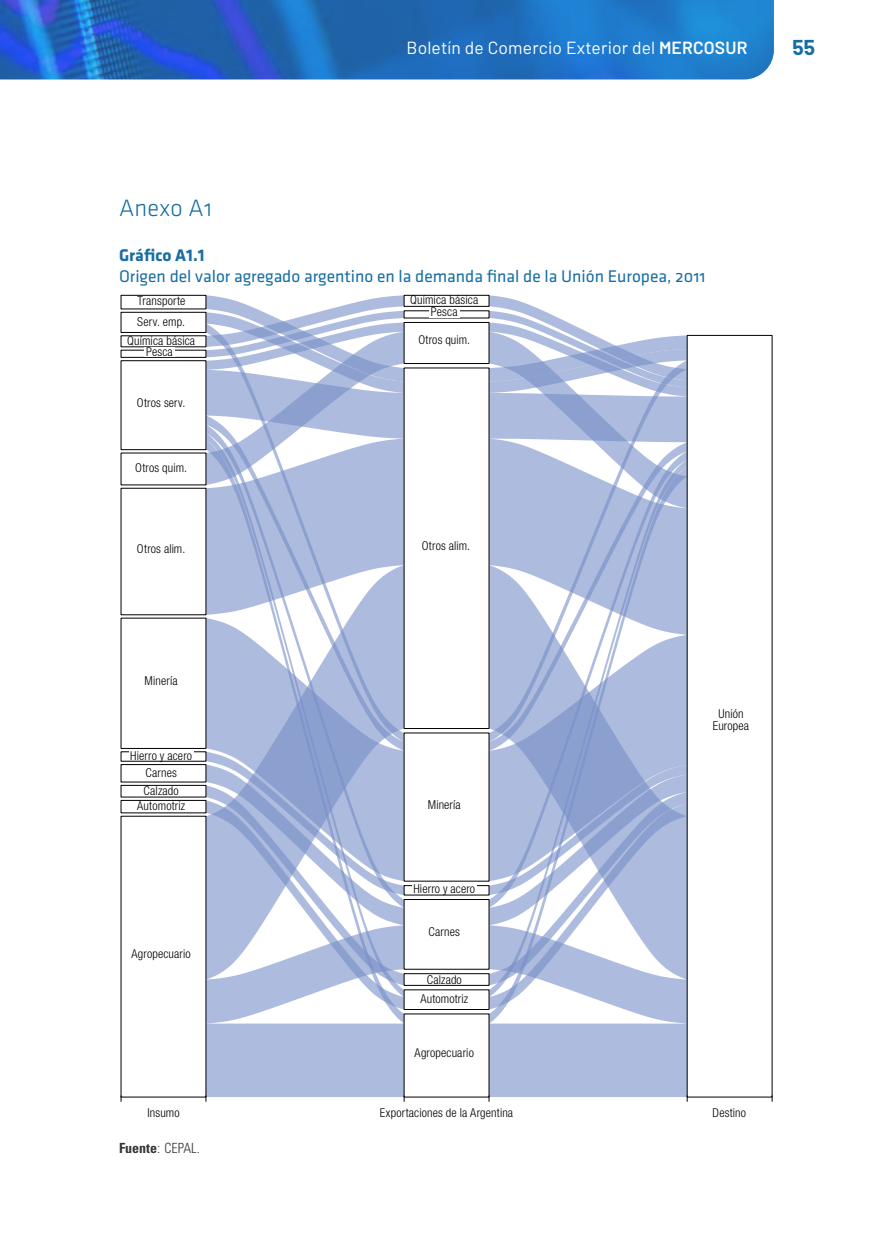
<style>
.page{position:relative;width:893px;height:1241px;background:#fff}
.page>*{position:absolute;margin:0;border:0;box-sizing:border-box;transform-origin:0 0}
.t1{font:24.5px "Klavika Light OSF";letter-spacing:.01em;color:#186ea2}
.t2{font:700 21px "Barlow";color:#186ea2}
.t3{font:17.5px "Klavika Regular OSF";color:#186ea2}
.t4{font:17.5px "Barlow";letter-spacing:.01em;color:#fff}
.t5{font:700 17.5px "Klavika";color:#186ea2}
.t6{font:300 condensed 14px "Univers LT Std";color:#373437}
.t7{font:300 condensed 12.25px/12.2px "Helvetica Neue LT Std";letter-spacing:.015em;color:#000;text-align:center}
.s1{font-weight:600}
.s2{font-weight:700}
</style>
<div class="page">
<img style="left:0;top:0;width:774px;height:79px">
<svg style="left:206px;top:295px;width:198px;height:145px"></svg>
<svg style="left:489px;top:295px;width:198px;height:171px"></svg>
<svg style="left:206px;top:440px;width:198px;height:311px;fill:#adbbde"></svg>
<svg style="left:489px;top:466px;width:198px;height:299px;background:#b1bedf"></svg>
<div style="left:121px;top:800px;width:85px;height:13px;border:1px solid #000"></div>
<div style="left:121px;top:785px;width:85px;height:12px;border:1px solid #000"></div>
<div style="left:121px;top:764px;width:85px;height:18px;border:1px solid #000"></div>
<div style="left:121px;top:360px;width:85px;height:90px;border:1px solid #000"></div>
<div style="left:121px;top:312px;width:85px;height:20px;border:1px solid #000"></div>
<div style="left:121px;top:295px;width:85px;height:14px;border:1px solid #000"></div>
<div style="left:404px;top:973px;width:85px;height:12px;border:1px solid #000"></div>
<div style="left:404px;top:899px;width:85px;height:70px;border:1px solid #000"></div>
<div style="left:404px;top:322px;width:85px;height:41px;border:1px solid #000"></div>
<div style="left:404px;top:295px;width:85px;height:11px;border:1px solid #000"></div>
<svg style="left:206px;top:751px;width:199px;height:350px"></svg>
<svg style="left:489px;top:765px;width:199px;height:336px"></svg>
<h3 class="t4" style="left:406px;top:37px;width:342px">Boletín de Comercio Exterior del <span class="s1">MERCOSUR</span></h3>
<h2 class="t2" style="left:792px;top:35px;width:24px">55</h2>
<h1 class="t1" style="left:119px;top:195px;width:95px">Anexo A1</h1>
<h3 class="t5" style="left:119px;top:246px;width:87px">Gráfico A1.1</h3>
<h3 class="t3" style="left:119px;top:267px;width:588px">Origen del valor agregado argentino en la demanda final de la Unión Europea, 2011</h3>
<p class="t7" style="left:138px;top:295px;width:49px">Transporte</p>
<p class="t7" style="left:137px;top:315px;width:49px">Serv. emp.</p>
<p class="t7" style="left:127px;top:334px;width:69px">Química básica</p>
<p class="t7" style="left:146px;top:345px;width:28px">Pesca</p>
<p class="t7" style="left:137px;top:396px;width:50px">Otros serv.</p>
<p class="t7" style="left:135px;top:461px;width:53px">Otros quim.</p>
<p class="t7" style="left:137px;top:542px;width:50px">Otros alim.</p>
<p class="t7" style="left:145px;top:674px;width:35px">Minería</p>
<p class="t7" style="left:130px;top:749px;width:63px">Hierro y acero</p>
<p class="t7" style="left:145px;top:766px;width:33px">Carnes</p>
<p class="t7" style="left:144px;top:784px;width:37px">Calzado</p>
<p class="t7" style="left:137px;top:799px;width:49px">Automotriz</p>
<p class="t7" style="left:132px;top:947px;width:61px">Agropecuario</p>
<p class="t7" style="left:410px;top:293px;width:69px">Química básica</p>
<p class="t7" style="left:431px;top:305px;width:28px">Pesca</p>
<p class="t7" style="left:418px;top:333px;width:53px">Otros quim.</p>
<p class="t7" style="left:422px;top:539px;width:50px">Otros alim.</p>
<p class="t7" style="left:428px;top:798px;width:35px">Minería</p>
<p class="t7" style="left:413px;top:882px;width:63px">Hierro y acero</p>
<p class="t7" style="left:429px;top:925px;width:33px">Carnes</p>
<p class="t7" style="left:427px;top:973px;width:37px">Calzado</p>
<p class="t7" style="left:420px;top:992px;width:49px">Automotriz</p>
<p class="t7" style="left:415px;top:1045px;width:61px">Agropecuario</p>
<p class="t7" style="left:713px;top:707px;width:38px">Unión<br>Europea</p>
<p class="t7" style="left:147px;top:1106px;width:34px">Insumo</p>
<p class="t7" style="left:380px;top:1106px;width:135px">Exportaciones de la Argentina</p>
<p class="t7" style="left:712px;top:1106px;width:35px">Destino</p>
<p class="t6" style="left:119px;top:1139px;width:82px"><span class="s2">Fuente</span>: CEPAL.</p>
</div>
